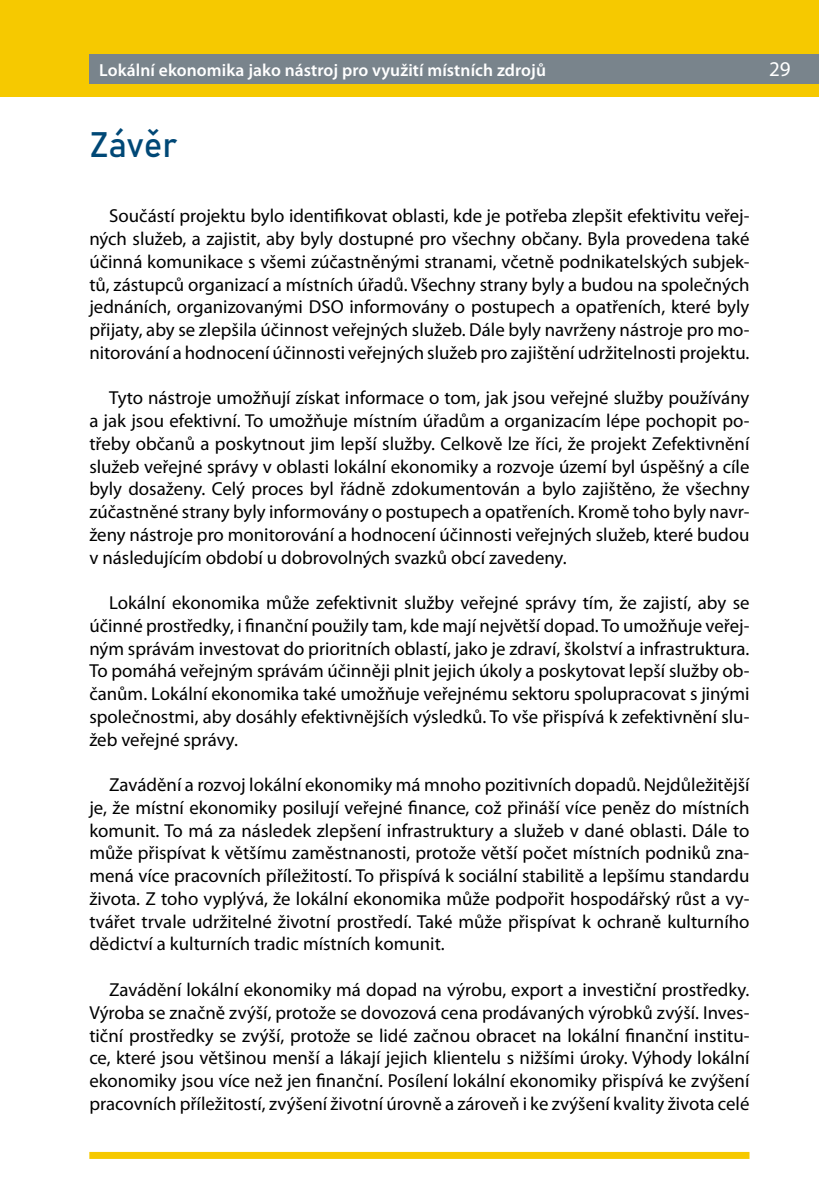
<style>
.page{position:relative;width:819px;height:1191px;background:#fff}
.page>*{position:absolute;margin:0;border:0;box-sizing:border-box;transform-origin:0 0}
.t1{font:35px "Bahnschrift";letter-spacing:-.005em;color:#004876}
.t2{font:21px "Myriad Pro";color:#fff}
.t3{font:18.9px/22.8px "Myriad Pro";color:#000;text-align:justify}
.t4{font:600 17.5px "Myriad Pro";letter-spacing:.005em;color:#fff}
</style>
<div class="page">
<div style="left:0;top:0;width:819px;height:96px;background:#f6c900"></div>
<div style="left:89px;top:54px;width:730px;height:30px;background:#79848c"></div>
<div style="left:89px;top:1152px;width:660px;height:7px;background:#f6c900"></div>
<p class="t4" style="left:99px;top:59px;width:448px">Lokální ekonomika jako nástroj pro využití místních zdrojů</p>
<p class="t2" style="left:769px;top:56px;width:23px">29</p>
<h1 class="t1" style="left:89px;top:118px;width:90px">Závěr</h1>
<p class="t3" style="left:89px;top:204px;width:661px;text-indent:20px">Součástí projektu bylo identifikovat oblasti, kde je potřeba zlepšit efektivitu veřej&shy;ných služeb, a zajistit, aby byly dostupné pro všechny občany. Byla provedena také účinná komunikace s všemi zúčastněnými stranami, včetně podnikatelských subjek&shy;tů, zástupců organizací a místních úřadů. Všechny strany byly a budou na společných jednáních, organizovanými DSO informovány o postupech a opatřeních, které byly přijaty, aby se zlepšila účinnost veřejných služeb. Dále byly navrženy nástroje pro mo&shy;nitorování a hodnocení účinnosti veřejných služeb pro zajištění udržitelnosti projektu.</p>
<p class="t3" style="left:89px;top:386px;width:661px;text-indent:20px">Tyto nástroje umožňují získat informace o tom, jak jsou veřejné služby používány a jak jsou efektivní. To umožňuje místním úřadům a organizacím lépe pochopit po&shy;třeby občanů a poskytnout jim lepší služby. Celkově lze říci, že projekt Zefektivnění služeb veřejné správy v oblasti lokální ekonomiky a rozvoje území byl úspěšný a cíle byly dosaženy. Celý proces byl řádně zdokumentován a bylo zajištěno, že všechny zúčastněné strany byly informovány o postupech a opatřeních. Kromě toho byly navr&shy;ženy nástroje pro monitorování a hodnocení účinnosti veřejných služeb, které budou v následujícím období u dobrovolných svazků obcí zavedeny.</p>
<p class="t3" style="left:89px;top:591px;width:661px;text-indent:20px">Lokální ekonomika může zefektivnit služby veřejné správy tím, že zajistí, aby se účinné prostředky, i finanční použily tam, kde mají největší dopad. To umožňuje veřej&shy;ným správám investovat do prioritních oblastí, jako je zdraví, školství a infrastruktura.<br>To pomáhá veřejným správám účinněji plnit jejich úkoly a poskytovat lepší služby ob&shy;čanům. Lokální ekonomika také umožňuje veřejnému sektoru spolupracovat s jinými společnostmi, aby dosáhly efektivnějších výsledků. To vše přispívá k zefektivnění slu&shy;žeb veřejné správy.</p>
<p class="t3" style="left:89px;top:773px;width:661px;text-indent:20px">Zavádění a rozvoj lokální ekonomiky má mnoho pozitivních dopadů. Nejdůležitější je, že místní ekonomiky posilují veřejné finance, což přináší více peněz do místních komunit. To má za následek zlepšení infrastruktury a služeb v dané oblasti. Dále to může přispívat k většímu zaměstnanosti, protože větší počet místních podniků zna&shy;mená více pracovních příležitostí. To přispívá k sociální stabilitě a lepšímu standardu života. Z toho vyplývá, že lokální ekonomika může podpořit hospodářský růst a vy&shy;tvářet trvale udržitelné životní prostředí. Také může přispívat k ochraně kulturního dědictví a kulturních tradic místních komunit.</p>
<p class="t3" style="left:89px;top:978px;width:661px;text-indent:20px">Zavádění lokální ekonomiky má dopad na výrobu, export a investiční prostředky.<br>Výroba se značně zvýší, protože se dovozová cena prodávaných výrobků zvýší. Inves&shy;tiční prostředky se zvýší, protože se lidé začnou obracet na lokální finanční institu&shy;ce, které jsou většinou menší a lákají jejich klientelu s nižšími úroky. Výhody lokální ekonomiky jsou více než jen finanční. Posílení lokální ekonomiky přispívá ke zvýšení pracovních příležitostí, zvýšení životní úrovně a zároveň i ke zvýšení kvality života celé</p>
</div>
